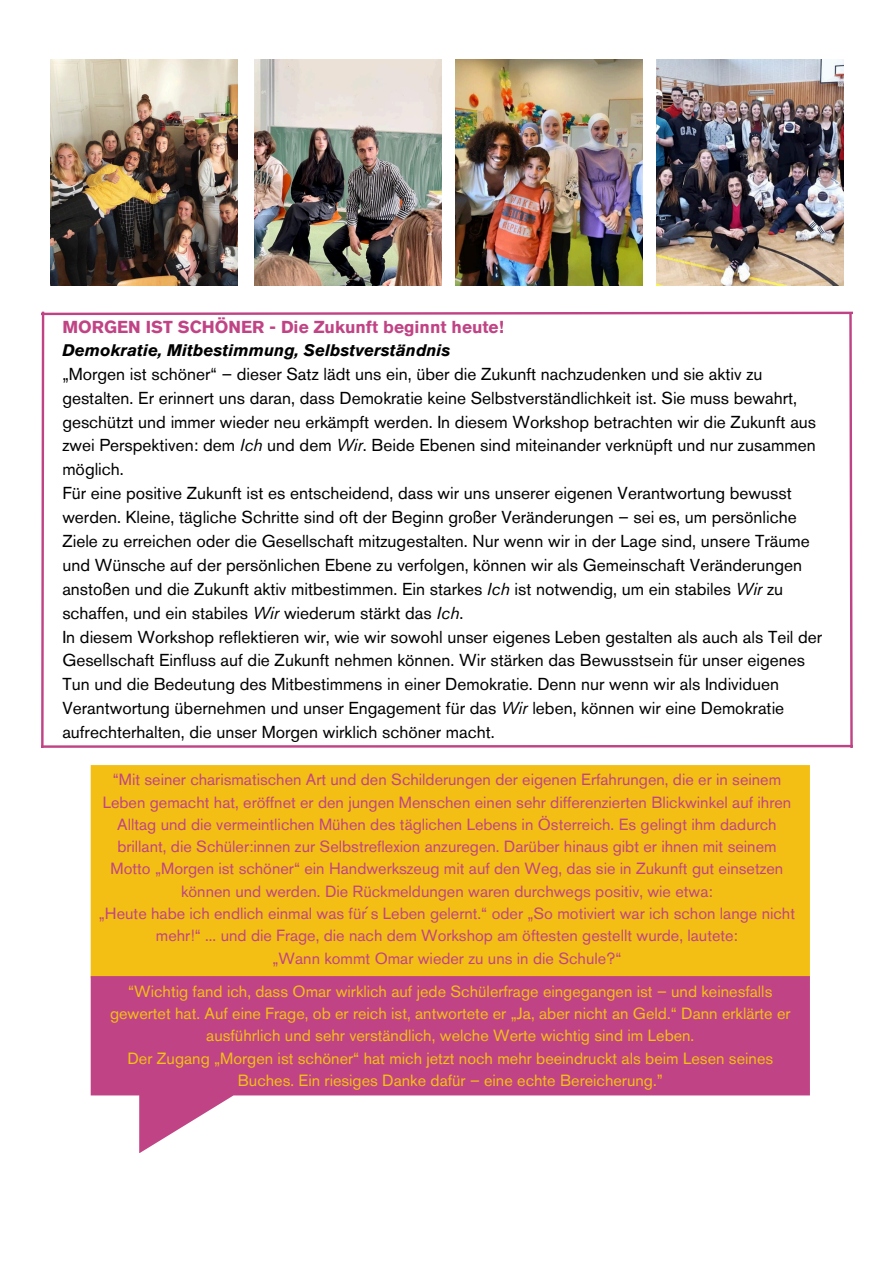
<style>
.page{position:relative;width:894px;height:1263px;background:#fff}
.page>*{position:absolute;margin:0;border:0;box-sizing:border-box;transform-origin:0 0}
.t1{font:17.25px/23.9px "Akzidenz Grotesk Pro";color:#000}
.t2{font:700 17.25px "Akzidenz Grotesk Pro";color:#c04485}
.t3{font:italic 700 16.65px "Akzidenz Grotesk Pro";color:#000}
.t4{font:16.2px/22.2px "Akzidenz Grotesk Pro";color:#c04485;text-align:center}
.t5{font:16.2px/22.2px "Akzidenz Grotesk Pro";color:#f3bf14;text-align:center}
.s1{font-style:italic}
.s2{font-family:"Noto Sans"}
</style>
<div class="page">
<img style="left:50px;top:59px;width:187px;height:226px">
<img style="left:254px;top:59px;width:187px;height:226px">
<img style="left:455px;top:59px;width:187px;height:226px">
<img style="left:656px;top:59px;width:187px;height:226px">
<svg style="left:42px;top:312px;width:810px;height:435px"></svg>
<div style="left:91px;top:765px;width:718px;height:211px;background:#f3bf14"></div>
<svg style="left:91px;top:976px;width:718px;height:176px;fill:#c04485"></svg>
<p class="t2" style="left:62px;top:320px;width:443px">MORGEN IST SCHÖNER - Die Zukunft beginnt heute!</p>
<p class="t3" style="left:62px;top:343px;width:389px">Demokratie, Mitbestimmung, Selbstverständnis</p>
<p class="t1" style="left:62px;top:363px;width:755px">„Morgen ist schöner“ – dieser Satz lädt uns ein, über die Zukunft nachzudenken und sie aktiv zu gestalten. Er erinnert uns daran, dass Demokratie keine Selbstverständlichkeit ist. Sie muss bewahrt, geschützt und immer wieder neu erkämpft werden. In diesem Workshop betrachten wir die Zukunft aus zwei Perspektiven: dem <span class="s1">Ich</span> und dem <span class="s1">Wir</span>. Beide Ebenen sind miteinander verknüpft und nur zusammen möglich.</p>
<p class="t1" style="left:62px;top:483px;width:748px">Für eine positive Zukunft ist es entscheidend, dass wir uns unserer eigenen Verantwortung bewusst werden. Kleine, tägliche Schritte sind oft der Beginn großer Veränderungen – sei es, um persönliche Ziele zu erreichen oder die Gesellschaft mitzugestalten. Nur wenn wir in der Lage sind, unsere Träume und Wünsche auf der persönlichen Ebene zu verfolgen, können wir als Gemeinschaft Veränderungen anstoßen und die Zukunft aktiv mitbestimmen. Ein starkes <span class="s1">Ich</span> ist notwendig, um ein stabiles <span class="s1">Wir</span> zu schaffen, und ein stabiles <span class="s1">Wir</span> wiederum stärkt das <span class="s1">Ich</span>.</p>
<p class="t1" style="left:62px;top:626px;width:761px">In diesem Workshop reflektieren wir, wie wir sowohl unser eigenes Leben gestalten als auch als Teil der Gesellschaft Einfluss auf die Zukunft nehmen können. Wir stärken das Bewusstsein für unser eigenes Tun und die Bedeutung des Mitbestimmens in einer Demokratie. Denn nur wenn wir als Individuen Verantwortung übernehmen und unser Engagement für das <span class="s1">Wir</span> leben, können wir eine Demokratie aufrechterhalten, die unser Morgen wirklich schöner macht.</p>
<p class="t4" style="left:103px;top:770px;width:690px">“Mit seiner charismatischen Art und den Schilderungen der eigenen Erfahrungen, die er in seinem Leben gemacht hat, eröffnet er den jungen Menschen einen sehr differenzierten Blickwinkel auf ihren Alltag und die vermeintlichen Mühen des täglichen Lebens in Österreich. Es gelingt ihm dadurch brillant, die Schüler:innen zur Selbstreflexion anzuregen. Darüber hinaus gibt er ihnen mit seinem Motto „Morgen ist schöner“ ein Handwerkszeug mit auf den Weg, das sie in Zukunft gut einsetzen können und werden. Die Rückmeldungen waren durchwegs positiv, wie etwa:</p>
<p class="t4" style="left:99px;top:904px;width:697px">„Heute habe ich endlich einmal was für <span class="s2">́</span>s Leben gelernt.“ oder „So motiviert war ich schon lange nicht mehr!“ ... und die Frage, die nach dem Workshop am öftesten gestellt wurde, lautete:</p>
<p class="t4" style="left:272px;top:948px;width:350px">„Wann kommt Omar wieder zu uns in die Schule?“</p>
<p class="t5" style="left:110px;top:981px;width:682px">“Wichtig fand ich, dass Omar wirklich auf jede Schülerfrage eingegangen ist – und keinesfalls gewertet hat. Auf eine Frage, ob er reich ist, antwortete er „Ja, aber nicht an Geld.“ Dann erklärte er ausführlich und sehr verständlich, welche Werte wichtig sind im Leben.</p>
<p class="t5" style="left:127px;top:1048px;width:647px">Der Zugang „Morgen ist schöner“ hat mich jetzt noch mehr beeindruckt als beim Lesen seines<br>Buches. Ein riesiges Danke dafür – eine echte Bereicherung.”</p>
</div>
